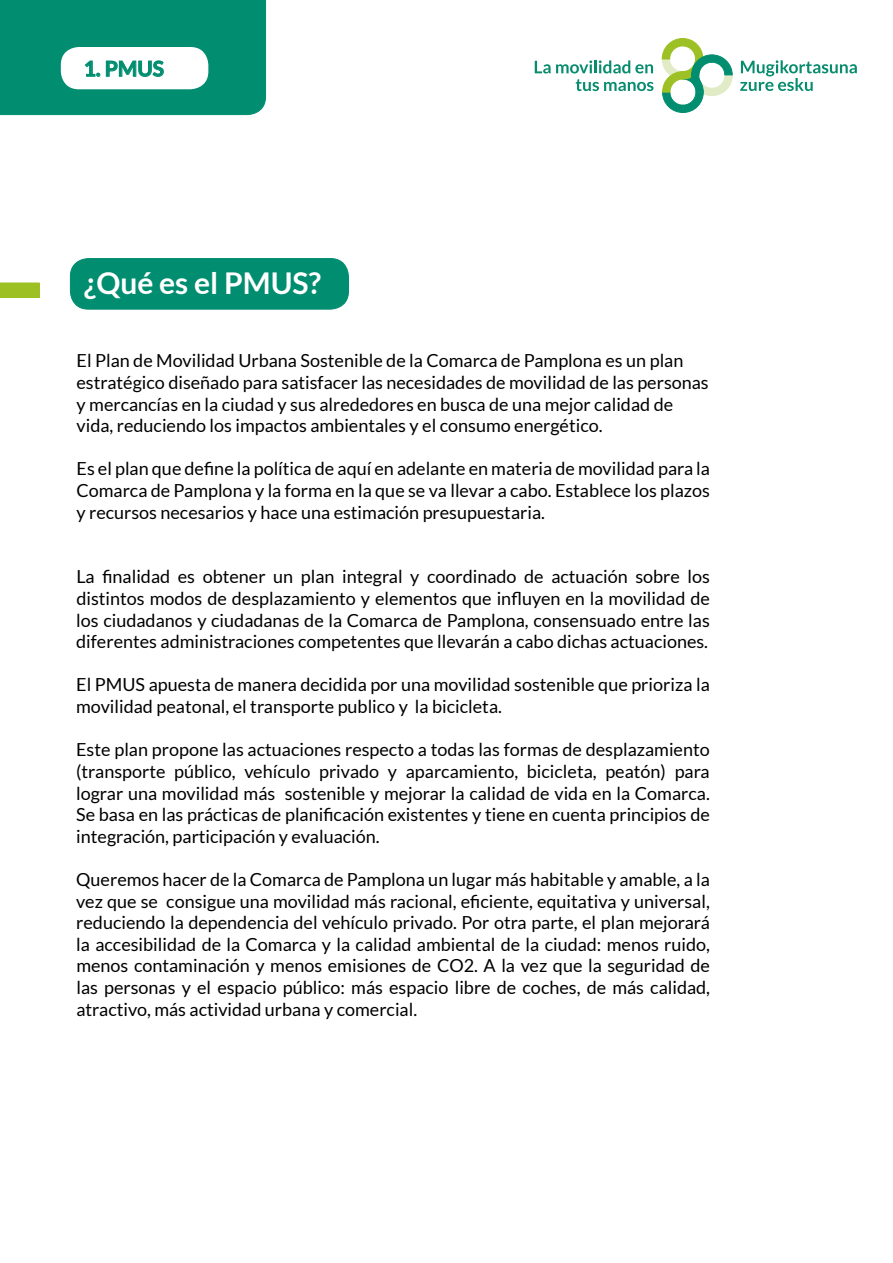
<style>
.page{position:relative;width:893px;height:1263px;background:#fff}
.page>*{position:absolute;margin:0;border:0;box-sizing:border-box;transform-origin:0 0}
.t1{font:700 30px "Lato";color:#fff}
.t2{font:700 21px "Lato";color:#018d6f}
.t3{font:18px/21.6px "Lato";color:#000;text-align:justify}
</style>
<div class="page">
<svg style="left:662px;top:38px;width:71px;height:75px"></svg>
<svg style="left:740px;top:60px;width:117px;height:31px"></svg>
<svg style="left:535px;top:60px;width:118px;height:13px"></svg>
<svg style="left:576px;top:79px;width:77px;height:12px"></svg>
<svg style="left:0;top:283px;width:39px;height:15px"></svg>
<svg style="left:0;top:0;width:266px;height:115px"></svg>
<div style="left:70px;top:259px;width:278px;height:50px;background:#018d6f;border-radius:18px"></div>
<div style="left:70px;top:258px;width:279px;height:51px;border:1px solid #018d6f;border-radius:18px"></div>
<p class="t2" style="left:84px;top:57px;width:82px">1. PMUS</p>
<h1 class="t1" style="left:84px;top:266px;width:239px">¿Qué es el PMUS?</h1>
<p class="t3" style="left:77px;top:350px;width:634px;text-align:left">El Plan de Movilidad Urbana Sostenible de la Comarca de Pamplona es un plan estratégico diseñado para satisfacer las necesidades de movilidad de las personas y mercancías en la ciudad y sus alrededores en busca de una mejor calidad de vida, reduciendo los impactos ambientales y el consumo energético.</p>
<p class="t3" style="left:76px;top:458px;width:635px">Es el plan que define la política de aquí en adelante en materia de movilidad para la Comarca de Pamplona y la forma en la que se va llevar a cabo. Establece los plazos y recursos necesarios y hace una estimación presupuestaria.</p>
<p class="t3" style="left:76px;top:566px;width:635px">La finalidad es obtener un plan integral y coordinado de actuación sobre los distintos modos de desplazamiento y elementos que influyen en la movilidad de los ciudadanos y ciudadanas de la Comarca de Pamplona, consensuado entre las diferentes administraciones competentes que llevarán a cabo dichas actuaciones.</p>
<p class="t3" style="left:76px;top:674px;width:635px">El PMUS apuesta de manera decidida por una movilidad sostenible que prioriza la movilidad peatonal, el transporte publico y la bicicleta.</p>
<p class="t3" style="left:76px;top:739px;width:635px">Este plan propone las actuaciones respecto a todas las formas de desplazamiento (transporte público, vehículo privado y aparcamiento, bicicleta, peatón) para lograr una movilidad más sostenible y mejorar la calidad de vida en la Comarca.<br>Se basa en las prácticas de planificación existentes y tiene en cuenta principios de integración, participación y evaluación.</p>
<p class="t3" style="left:76px;top:868px;width:635px">Queremos hacer de la Comarca de Pamplona un lugar más habitable y amable, a la vez que se consigue una movilidad más racional, eficiente, equitativa y universal, reduciendo la dependencia del vehículo privado. Por otra parte, el plan mejorará la accesibilidad de la Comarca y la calidad ambiental de la ciudad: menos ruido, menos contaminación y menos emisiones de CO2. A la vez que la seguridad de las personas y el espacio público: más espacio libre de coches, de más calidad, atractivo, más actividad urbana y comercial.</p>
</div>
